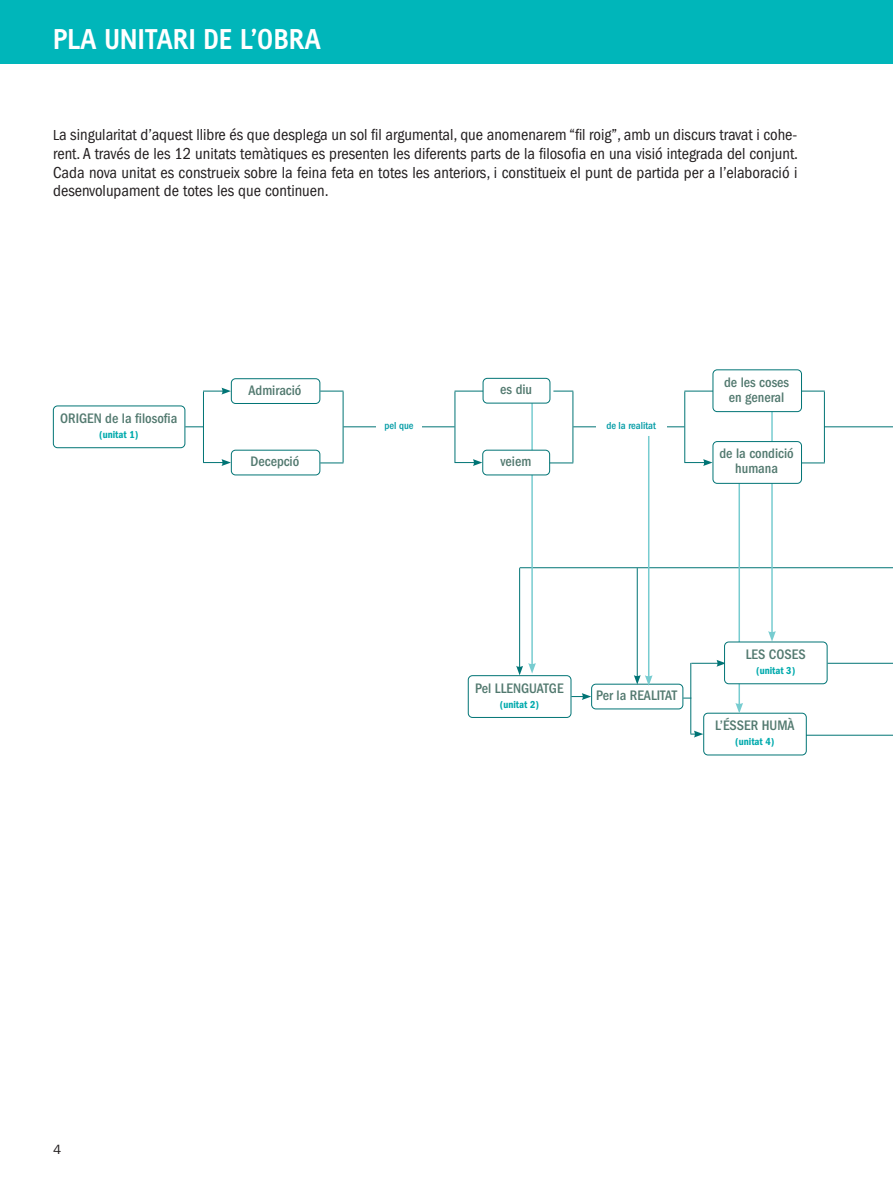
<style>
.page{position:relative;width:893px;height:1191px;background:#fff}
.page>*{position:absolute;margin:0;border:0;box-sizing:border-box;transform-origin:0 0}
.BL_Títol_plana_2{font:700 27px "Linotype Tetria";letter-spacing:-.01em;color:#fff}
.BATG-estructura{font:condensed 16.5px/18.8px "Franklin Gothic LT";color:#231f20;text-align:justify}
.quadres{font:500 condensed 14.25px/15px "Franklin Gothic LT";color:#52796f;text-align:center}
.t1{font:13.5px "Franklin Gothic LT";color:#231f20}
.Apartat{font:600 condensed 10.5px "Franklin Gothic LT";color:#00aaad}
.Conectors{font:500 condensed 10.5px "Franklin Gothic LT";color:#009ba5}
.s1{font-size:15px}
</style>
<div class="page">
<div style="left:0;top:0;width:893px;height:64px;background:#00b6ba"></div>
<div style="left:231px;top:378px;width:89px;height:26px;border:1px solid #007475;border-radius:4px"></div>
<div style="left:231px;top:450px;width:89px;height:25px;border:1px solid #007475;border-radius:4px"></div>
<div style="left:53px;top:405px;width:132px;height:43px;border:1px solid #007475;border-radius:4px"></div>
<div style="left:468px;top:675px;width:103px;height:43px;border:1px solid #007475;border-radius:4px"></div>
<div style="left:703px;top:713px;width:104px;height:42px;border:1px solid #007475;border-radius:4px"></div>
<div style="left:591px;top:684px;width:92px;height:25px;border:1px solid #007475;border-radius:4px"></div>
<svg style="left:185px;top:426px;width:18px;height:1px"></svg>
<hr style="left:343px;top:426px;width:112px;height:1px;background:#007475">
<hr style="left:573px;top:426px;width:111px;height:1px;background:#007475">
<hr style="left:824px;top:426px;width:69px;height:1px;background:#007475">
<svg style="left:203px;top:388px;width:28px;height:6px"></svg>
<svg style="left:320px;top:391px;width:23px;height:1px"></svg>
<svg style="left:802px;top:391px;width:22px;height:1px"></svg>
<svg style="left:553px;top:391px;width:20px;height:1px"></svg>
<svg style="left:320px;top:462px;width:23px;height:1px"></svg>
<svg style="left:802px;top:462px;width:23px;height:1px"></svg>
<hr style="left:520px;top:567px;width:373px;height:1px;background:#007475">
<hr style="left:541px;top:462px;width:32px;height:1px;background:#007475">
<hr style="left:455px;top:391px;width:32px;height:1px;background:#007475">
<svg style="left:691px;top:660px;width:33px;height:6px"></svg>
<hr style="left:827px;top:663px;width:66px;height:1px;background:#007475">
<hr style="left:806px;top:735px;width:87px;height:1px;background:#007475">
<svg style="left:571px;top:693px;width:20px;height:7px"></svg>
<hr style="left:684px;top:391px;width:39px;height:1px;background:#007475">
<hr style="left:771px;top:411px;width:2px;height:222px;background:#77ccd0">
<svg style="left:768px;top:631px;width:8px;height:10px"></svg>
<hr style="left:738px;top:482px;width:2px;height:223px;background:#77ccd0">
<svg style="left:735px;top:703px;width:8px;height:10px"></svg>
<hr style="left:648px;top:436px;width:1px;height:241px;background:#77ccd0">
<hr style="left:531px;top:403px;width:2px;height:262px;background:#77ccd0">
<svg style="left:203px;top:459px;width:28px;height:7px"></svg>
<svg style="left:455px;top:459px;width:27px;height:7px"></svg>
<svg style="left:690px;top:730px;width:13px;height:7px"></svg>
<hr style="left:519px;top:568px;width:1px;height:100px;background:#007475">
<svg style="left:516px;top:663px;width:20px;height:12px"></svg>
<hr style="left:637px;top:568px;width:1px;height:109px;background:#007475">
<svg style="left:634px;top:675px;width:19px;height:11px"></svg>
<svg style="left:684px;top:459px;width:29px;height:7px"></svg>
<hr style="left:203px;top:391px;width:1px;height:71px;background:#007475">
<hr style="left:455px;top:391px;width:1px;height:71px;background:#007475">
<hr style="left:690px;top:663px;width:1px;height:70px;background:#007475">
<hr style="left:684px;top:391px;width:1px;height:71px;background:#007475">
<hr style="left:343px;top:391px;width:1px;height:71px;background:#007475">
<hr style="left:824px;top:391px;width:1px;height:71px;background:#007475">
<hr style="left:573px;top:391px;width:1px;height:71px;background:#007475">
<div style="left:376px;top:418px;width:46px;height:17px;background:#fff"></div>
<div style="left:596px;top:418px;width:71px;height:17px;background:#fff"></div>
<div style="left:483px;top:450px;width:67px;height:25px;background:#fff;border-radius:4px"></div>
<div style="left:482px;top:450px;width:68px;height:25px;border:1px solid #007475;border-radius:4px"></div>
<div style="left:483px;top:378px;width:67px;height:25px;background:#fff;border-radius:4px"></div>
<div style="left:483px;top:378px;width:67px;height:25px;border:1px solid #007475;border-radius:4px"></div>
<div style="left:713px;top:441px;width:88px;height:42px;background:#fff;border-radius:4px"></div>
<div style="left:713px;top:441px;width:89px;height:43px;border:1px solid #007475;border-radius:4px"></div>
<div style="left:713px;top:370px;width:88px;height:41px;background:#fff;border-radius:4px"></div>
<div style="left:713px;top:369px;width:89px;height:43px;border:1px solid #007475;border-radius:4px"></div>
<div style="left:724px;top:642px;width:103px;height:42px;background:#fff;border-radius:4px"></div>
<div style="left:724px;top:641px;width:103px;height:43px;border:1px solid #007475;border-radius:4px"></div>
<p class="BL_Títol_plana_2" style="left:53px;top:22px;width:269px">PLA UNITARI DE L’OBRA</p>
<p class="BATG-estructura" style="left:53px;top:125px;width:746px"><span class="s1">L</span>a singularitat d’aquest llibre és que desplega un sol fil argumental, que anomenarem “fil roig”, amb un discurs travat i cohe&shy;rent. A través de les 12 unitats temàtiques es presenten les diferents parts de la filosofia en una visió integrada del conjunt.<br>Cada nova unitat es construeix sobre la feina feta en totes les anteriors, i constitueix el punt de partida per a l’elaboració i desenvolupament de totes les que continuen.</p>
<p class="quadres" style="left:60px;top:411px;width:119px">ORIGEN de la filosofia</p>
<p class="Apartat" style="left:99px;top:428px;width:41px">(unitat 1)</p>
<p class="quadres" style="left:248px;top:382px;width:54px">Admiració</p>
<p class="quadres" style="left:251px;top:454px;width:50px">Decepció</p>
<p class="quadres" style="left:500px;top:382px;width:33px">es diu</p>
<p class="Conectors" style="left:384px;top:420px;width:31px">pel que</p>
<p class="Conectors" style="left:606px;top:420px;width:51px">de la realitat</p>
<p class="quadres" style="left:500px;top:454px;width:32px">veiem</p>
<p class="quadres" style="left:724px;top:374px;width:67px">de les coses en general</p>
<p class="quadres" style="left:719px;top:446px;width:76px">de la condició humana</p>
<p class="quadres" style="left:475px;top:680px;width:90px">Pel LLENGUATGE</p>
<p class="Apartat" style="left:500px;top:698px;width:41px">(unitat 2)</p>
<p class="quadres" style="left:596px;top:688px;width:82px">Per la REALITAT</p>
<p class="quadres" style="left:746px;top:647px;width:61px">LES COSES</p>
<p class="Apartat" style="left:756px;top:664px;width:41px">(unitat 3)</p>
<p class="quadres" style="left:715px;top:718px;width:81px">L’ÉSSER HUMÀ</p>
<p class="Apartat" style="left:735px;top:735px;width:41px">(unitat 4)</p>
<p class="t1" style="left:53px;top:1141px;width:10px">4</p>
</div>
